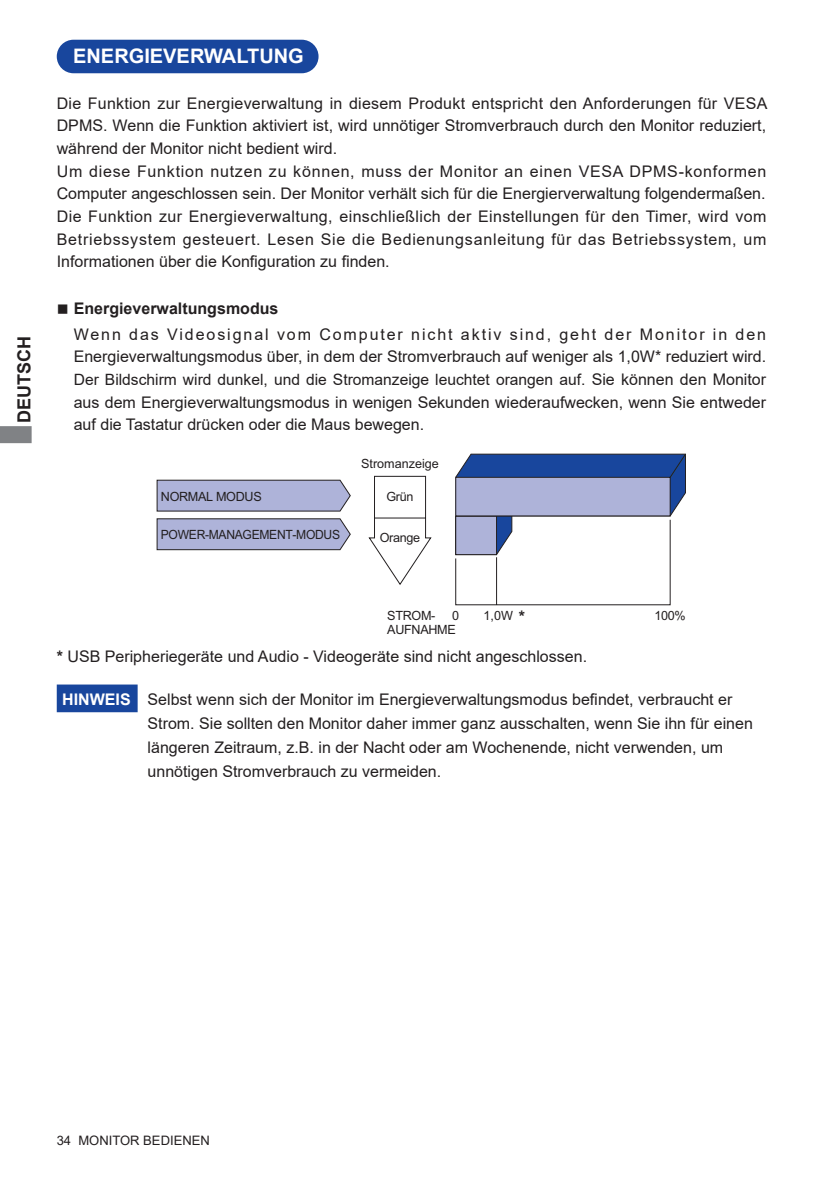
<style>
.page{position:relative;width:840px;height:1191px;background:#fff}
.page>*{position:absolute;margin:0;border:0;box-sizing:border-box;transform-origin:0 0}
.t1{font:700 20px "Arial";color:#fff}
.t2{font:700 18px "Arial";color:#231f20}
.t3{font:16px/22.6px "Arial";color:#231f20}
.t4{font:16px/25.4px "Arial";letter-spacing:.12em;color:#231f20}
.t5{font:700 16px "Arial";color:#231f20}
.t6{font:15.6px "Arial";color:#231f20}
.t7{font:13px "Arial";color:#231f20}
.t8{font:12.8px "Arial";letter-spacing:-.025em;color:#231f20}
.t9{font:12.8px "Arial";letter-spacing:-.025em;color:#231f20;scale:.95 1}
.t10{font:12.8px "Arial";color:#231f20}
.s1{font-weight:700}
.s2{font-size:16px}
.s3{font-weight:700;color:#fff}
</style>
<div class="page">
<svg style="left:0;top:426px;width:32px;height:17px"></svg>
<div style="left:58px;top:41px;width:259px;height:31px;background:#18469d;border-radius:16px"></div>
<div style="left:57px;top:40px;width:261px;height:33px;border:2px solid #18469d;border-radius:16px"></div>
<div style="left:57px;top:684px;width:80px;height:28px;background:#18469d;border:2px solid #18469d"></div>
<svg style="left:455px;top:454px;width:230px;height:151px"></svg>
<svg style="left:156px;top:475px;width:275px;height:110px"></svg>
<p class="t2" style="left:11px;top:422px;width:88px;rotate:-90deg">DEUTSCH</p>
<p class="t1" style="left:73px;top:42px;width:232px">ENERGIEVERWALTUNG</p>
<p class="t3" style="left:57px;top:91px;width:711px">Die Funktion zur Energieverwaltung in diesem Produkt entspricht den Anforderungen für VESA DPMS. Wenn die Funktion aktiviert ist, wird unnötiger Stromverbrauch durch den Monitor reduziert, während der Monitor nicht bedient wird.<br>Um diese Funktion nutzen zu können, muss der Monitor an einen VESA DPMS-konformen Computer angeschlossen sein. Der Monitor verhält sich für die Energierverwaltung folgendermaßen.<br>Die Funktion zur Energieverwaltung, einschließlich der Einstellungen für den Timer, wird vom Betriebssystem gesteuert. Lesen Sie die Bedienungsanleitung für das Betriebssystem, um Informationen über die Konfiguration zu finden.</p>
<p class="t4" style="left:74px;top:296px;width:693px;text-indent:-17px">■ <span class="s1">Energieverwaltungsmodus<br></span>Wenn das Videosignal vom Computer nicht aktiv sind, geht der Monitor in den</p>
<p class="t3" style="left:74px;top:345px;width:693px">Energieverwaltungsmodus über, in dem der Stromverbrauch auf weniger als 1,0W* reduziert wird.</p>
<p class="t6" style="left:74px;top:369px;width:693px">Der Bildschirm wird dunkel, und die Stromanzeige leuchtet orangen auf. <span class="s2">Sie können den Monitor</span></p>
<p class="t3" style="left:74px;top:391px;width:693px">aus dem Energieverwaltungsmodus in wenigen Sekunden wiederaufwecken, wenn Sie entweder auf die Tastatur drücken oder die Maus bewegen.</p>
<p class="t8" style="left:161px;top:487px;width:102px">NORMAL MODUS</p>
<p class="t9" style="left:161px;top:526px;width:190px">POWER-MANAGEMENT-MODUS</p>
<p class="t10" style="left:361px;top:455px;width:79px">Stromanzeige</p>
<p class="t8" style="left:386px;top:488px;width:29px">Grün</p>
<p class="t8" style="left:379px;top:528px;width:42px">Orange</p>
<p class="t8" style="left:387px;top:606px;width:50px">STROM-</p>
<p class="t8" style="left:452px;top:606px;width:9px">0</p>
<p class="t8" style="left:483px;top:606px;width:31px">1,0W</p>
<p class="t8" style="left:654px;top:606px;width:33px">100%</p>
<p class="t8" style="left:387px;top:621px;width:70px">AUFNAHME</p>
<p class="t5" style="left:518px;top:605px;width:8px">*</p>
<p class="t3" style="left:57px;top:645px;width:531px"><span class="s1">*</span> USB Peripheriegeräte und Audio - Videogeräte sind nicht angeschlossen.</p>
<p class="t3" style="left:147px;top:687px;width:606px;line-height:24px;text-indent:-85px"><span class="s3">HINWEIS</span> Selbst wenn sich der Monitor im Energieverwaltungsmodus befindet, verbraucht er Strom. Sie sollten den Monitor daher immer ganz ausschalten, wenn Sie ihn für einen längeren Zeitraum, z.B. in der Nacht oder am Wochenende, nicht verwenden, um unnötigen Stromverbrauch zu vermeiden.</p>
<p class="t7" style="left:57px;top:1131px;width:154px">34 MONITOR BEDIENEN</p>
</div>
